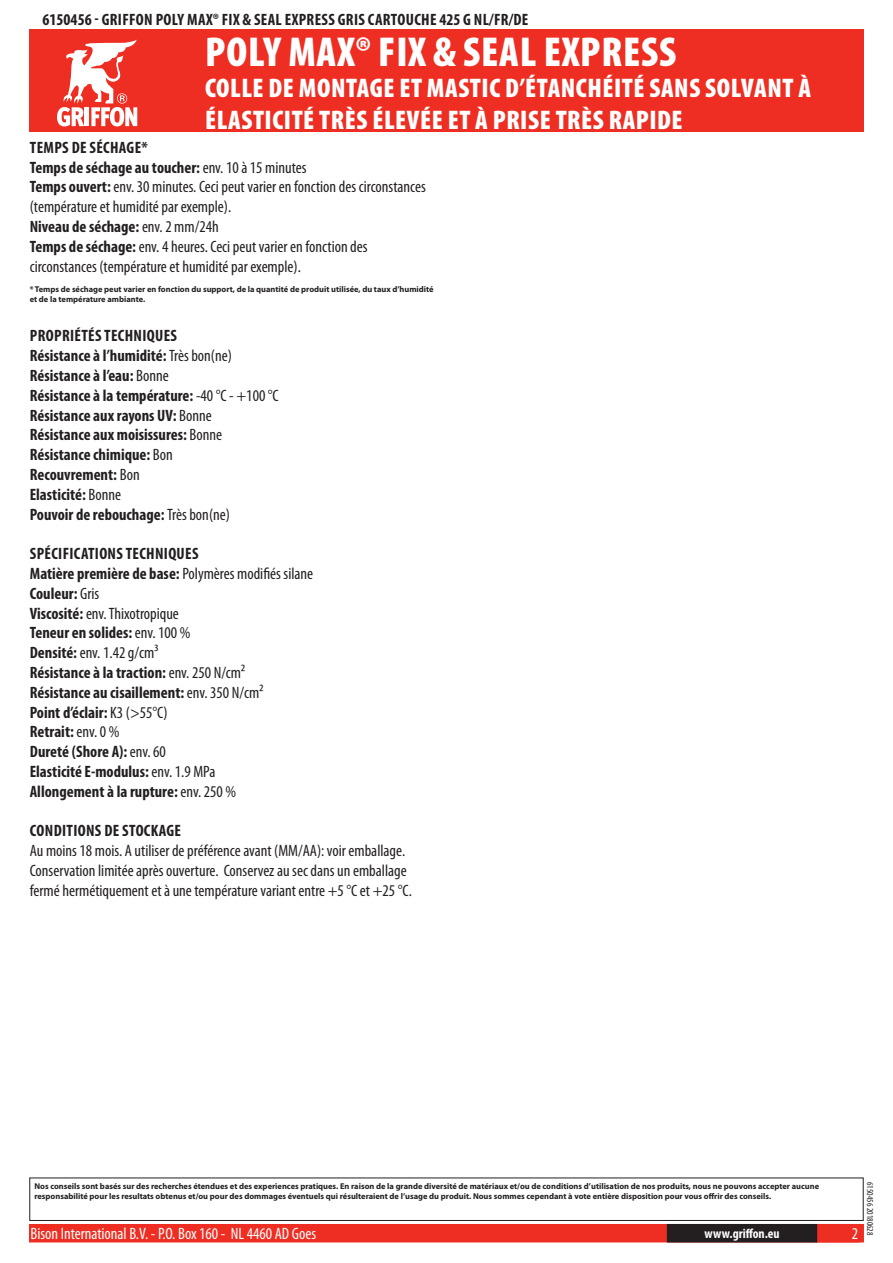
<style>
.page{position:relative;width:893px;height:1263px;background:#fff}
.page>*{position:absolute;margin:0;border:0;box-sizing:border-box;transform-origin:0 0}
.t1{font:900 condensed 42px "Myriad Pro";letter-spacing:.02em;color:#fff}
.t2{font:900 condensed 27px/32.4px "Myriad Pro";letter-spacing:.02em;color:#fff}
.t3{font:condensed 16.5px/19.8px "Myriad Pro";color:#231f20}
.t4{font:700 condensed 16.5px/19.8px "Myriad Pro";letter-spacing:.02em;color:#231f20}
.t5{font:700 condensed 16.5px/19.8px "Myriad Pro";color:#231f20}
.t6{font:condensed 16.5px "Myriad Pro";color:#fff}
.t7{font:700 condensed 13.5px "Myriad Pro";color:#fff}
.t8{font:condensed 9px "Myriad Pro";color:#231f20}
.t9{font:700 8.4px/10.1px "Myriad Pro";color:#231f20}
.s1{font-weight:700}
.s2{font-weight:400}
</style>
<div class="page">
<div style="left:30px;top:1225px;width:833px;height:17px;background:#ee2e22"></div>
<div style="left:29px;top:1224px;width:835px;height:18px;border:2px solid #ee2e22"></div>
<div style="left:816px;top:1224px;width:44px;height:18px;border:2px solid #ee2e22"></div>
<div style="left:668px;top:1225px;width:148px;height:17px;background:#231f20"></div>
<div style="left:667px;top:1224px;width:150px;height:18px;border:2px solid #231f20"></div>
<div style="left:29px;top:1177px;width:835px;height:44px;border:1px solid #231f20"></div>
<div style="left:30px;top:30px;width:834px;height:102px;background:#ee2e22"></div>
<svg style="left:57px;top:39px;width:80px;height:87px"></svg>
<p class="t4" style="left:43px;top:9px;width:486px">6150456 - Griffon Poly Max® Fix &amp; Seal Express Gris Cartouche 425 g NL/FR/DE</p>
<h1 class="t1" style="left:205px;top:25px;width:473px">POLY MAX® FIX &amp; SEAL EXPRESS</h1>
<h2 class="t2" style="left:205px;top:71px;width:607px">COLLE DE MONTAGE ET MASTIC D’ÉTANCHÉITÉ SANS SOLVANT À<br>ÉLASTICITÉ TRÈS ÉLEVÉE ET À PRISE TRÈS RAPIDE</h2>
<p class="t3" style="left:30px;top:137px;width:398px"><span class="s1">Temps de séchage*<br>Temps de séchage au toucher:</span> env. 10 à 15 minutes<br><span class="s1">Temps ouvert:</span> env. 30 minutes. Ceci peut varier en fonction des circonstances (température et humidité par exemple).<br><span class="s1">Niveau de séchage:</span> env. 2 mm/24h<br><span class="s1">Temps de séchage:</span> env. 4 heures. Ceci peut varier en fonction des circonstances (température et humidité par exemple).</p>
<p class="t9" style="left:30px;top:284px;width:405px">* Temps de séchage peut varier en fonction du support, de la quantité de produit utilisée, du taux d’humidité et de la température ambiante.</p>
<p class="t5" style="left:30px;top:326px;width:250px">Propriétés techniques<br>Résistance à l’humidité: <span class="s2">Très bon(ne)<br></span>Résistance à l’eau: <span class="s2">Bonne<br></span>Résistance à la température: <span class="s2">-40 °C - +100 °C<br></span>Résistance aux rayons UV: <span class="s2">Bonne<br></span>Résistance aux moisissures: <span class="s2">Bonne<br></span>Résistance chimique: <span class="s2">Bon<br></span>Recouvrement: <span class="s2">Bon<br></span>Elasticité: <span class="s2">Bonne<br></span>Pouvoir de rebouchage: <span class="s2">Très bon(ne)</span></p>
<p class="t4" style="left:30px;top:543px;width:285px">Spécifications techniques<br>Matière première de base: <span class="s2">Polymères modifiés silane<br></span>Couleur: <span class="s2">Gris<br></span>Viscosité: <span class="s2">env. Thixotropique<br></span>Teneur en solides: <span class="s2">env. 100 %<br></span>Densité: <span class="s2">env. 1.42 g/cm³<br></span>Résistance à la traction: <span class="s2">env. 250 N/cm²<br></span>Résistance au cisaillement: <span class="s2">env. 350 N/cm²<br></span>Point d’éclair: <span class="s2">K3 (&gt;55°C)<br></span>Retrait: <span class="s2">env. 0 %<br></span>Dureté (Shore A): <span class="s2">env. 60<br></span>Elasticité E-modulus: <span class="s2">env. 1.9 MPa<br></span>Allongement à la rupture: <span class="s2">env. 250 %</span></p>
<p class="t4" style="left:30px;top:821px;width:153px">Conditions de stockage</p>
<p class="t3" style="left:30px;top:841px;width:384px">Au moins 18 mois. A utiliser de préférence avant (MM/AA): voir emballage.<br>Conservation limitée après ouverture. Conservez au sec dans un emballage fermé hermétiquement et à une température variant entre +5 °C et +25 °C.</p>
<p class="t9" style="left:34px;top:1181px;width:786px">Nos conseils sont basés sur des recherches étendues et des experiences pratiques. En raison de la grande diversité de matériaux et/ou de conditions d’utilisation de nos produits, nous ne pouvons accepter aucune responsabilité pour les resultats obtenus et/ou pour des dommages éventuels qui résulteraient de l’usage du produit. Nous sommes cependant à vote entière disposition pour vous offrir des conseils.</p>
<p class="t6" style="left:31px;top:1224px;width:287px">Bison International B.V. - P.O. Box 160 - NL 4460 AD Goes</p>
<p class="t7" style="left:704px;top:1225px;width:77px">www.griffon.eu</p>
<p class="t6" style="left:852px;top:1224px;width:8px">2</p>
<p class="t8" style="left:875px;top:1182px;width:55px;rotate:90deg">6150456 20180628</p>
</div>
